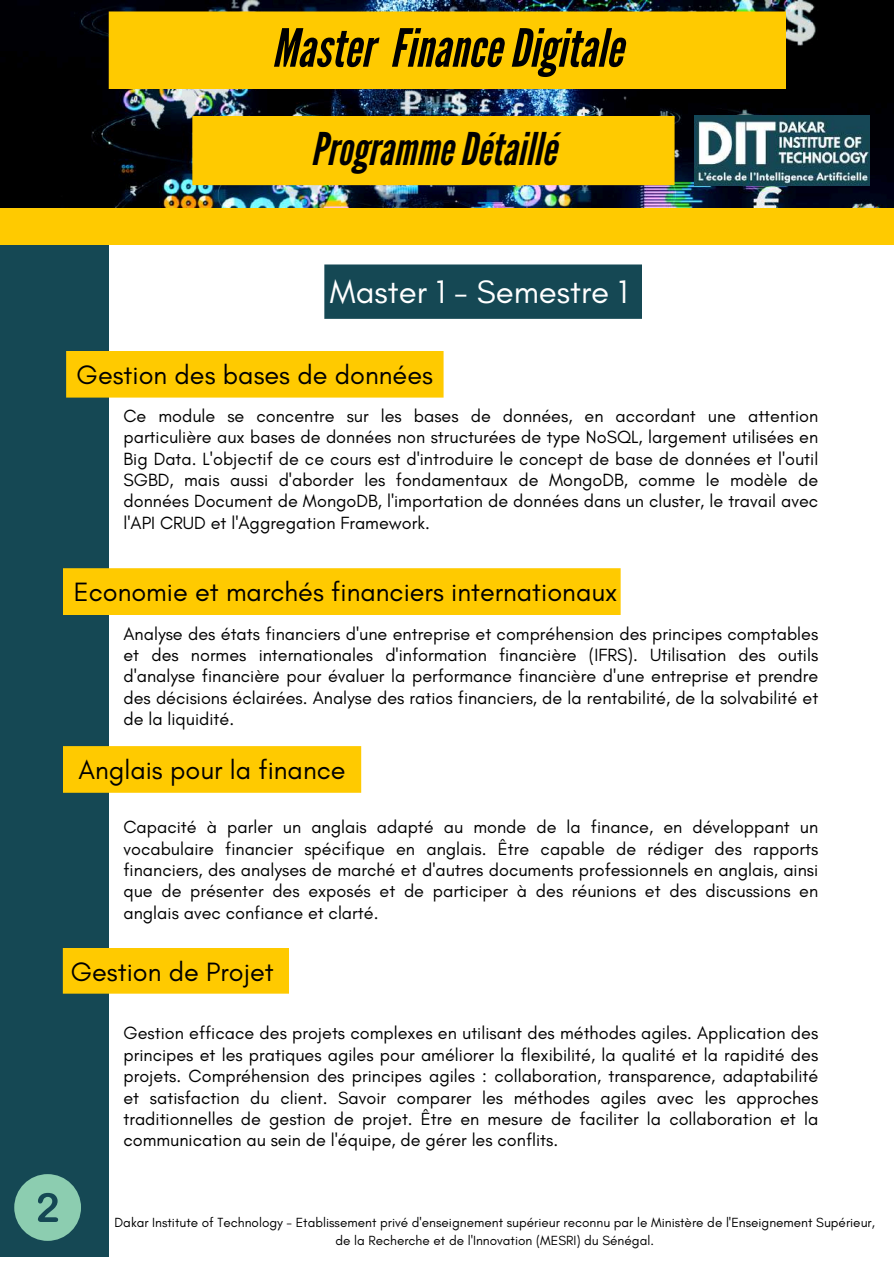
<style>
.page{position:relative;width:894px;height:1264px;background:#fff}
.page>*{position:absolute;margin:0;border:0;box-sizing:border-box;transform-origin:0 0}
.t1{font:italic 52.5px "League Gothic";color:#000}
.t2{font:italic 45px "League Gothic";color:#000}
.t3{font:33px "Glacial Indifference";color:#fff}
.t4{font:27px "Glacial Indifference";color:#000}
.t5{font:18px/21.3px "Glacial Indifference";color:#000;text-align:justify}
.t6{font:13.5px/18px "Glacial Indifference";color:#000;text-align:center}
</style>
<div class="page">
<div style="left:0;top:244px;width:108px;height:1012px;background:#154854"></div>
<img style="left:0;top:1px;width:893px;height:207px">
<div style="left:324px;top:264px;width:318px;height:55px;background:#154854"></div>
<div style="left:109px;top:11px;width:676px;height:78px;background:#ffca00"></div>
<div style="left:0;top:208px;width:893px;height:37px;background:#ffca00"></div>
<div style="left:192px;top:116px;width:482px;height:69px;background:#ffca00"></div>
<div style="left:66px;top:350px;width:377px;height:47px;background:#ffca00"></div>
<div style="left:63px;top:568px;width:557px;height:47px;background:#ffca00"></div>
<div style="left:63px;top:746px;width:298px;height:46px;background:#ffca00"></div>
<div style="left:63px;top:947px;width:226px;height:46px;background:#ffca00"></div>
<img style="left:694px;top:116px;width:174px;height:70px">
<div style="left:14px;top:1174px;width:67px;height:66px;background:#8ccdb0;border-radius:50%"></div>
<svg style="left:38px;top:1192px;width:20px;height:29px"></svg>
<h1 class="t1" style="left:272px;top:18px;width:352px">Master FinanceDigitale</h1>
<h2 class="t2" style="left:310px;top:123px;width:247px">ProgrammeDétaillé</h2>
<h3 class="t3" style="left:330px;top:271px;width:299px">Master 1 - Semestre 1</h3>
<h3 class="t4" style="left:77px;top:358px;width:358px">Gestion des bases de données</h3>
<p class="t5" style="left:123px;top:405px;width:696px">Ce module se concentre sur les bases de données, en accordant une attention particulière aux bases de données non structurées de type NoSQL, largement utilisées en Big Data. L'objectif de ce cours est d'introduire le concept de base de données et l'outil SGBD, mais aussi d'aborder les fondamentaux de MongoDB, comme le modèle de données Document de MongoDB, l'importation de données dans un cluster, le travail avec l'API CRUD et l'Aggregation Framework.</p>
<h3 class="t4" style="left:74px;top:575px;width:545px">Economie et marchés financiers internationaux</h3>
<p class="t5" style="left:123px;top:622px;width:696px">Analyse des états financiers d'une entreprise et compréhension des principes comptables et des normes internationales d'information financière (IFRS). Utilisation des outils d'analyse financière pour évaluer la performance financière d'une entreprise et prendre des décisions éclairées. Analyse des ratios financiers, de la rentabilité, de la solvabilité et de la liquidité.</p>
<h3 class="t4" style="left:78px;top:752px;width:268px">Anglais pour la finance</h3>
<p class="t5" style="left:123px;top:816px;width:696px">Capacité à parler un anglais adapté au monde de la finance, en développant un vocabulaire financier spécifique en anglais. Être capable de rédiger des rapports financiers, des analyses de marché et d'autres documents professionnels en anglais, ainsi que de présenter des exposés et de participer à des réunions et des discussions en anglais avec confiance et clarté.</p>
<h3 class="t4" style="left:71px;top:955px;width:204px">Gestion de Projet</h3>
<p class="t5" style="left:123px;top:1022px;width:696px">Gestion efficace des projets complexes en utilisant des méthodes agiles. Application des principes et les pratiques agiles pour améliorer la flexibilité, la qualité et la rapidité des projets. Compréhension des principes agiles : collaboration, transparence, adaptabilité et satisfaction du client. Savoir comparer les méthodes agiles avec les approches traditionnelles de gestion de projet. Être en mesure de faciliter la collaboration et la communication au sein de l'équipe, de gérer les conflits.</p>
<p class="t6" style="left:114px;top:1212px;width:761px">Dakar Institute of Technology - Etablissement privé d'enseignement supérieur reconnu par le Ministère de l'Enseignement Supérieur, de la Recherche et de l'Innovation (MESRI) du Sénégal.</p>
</div>
